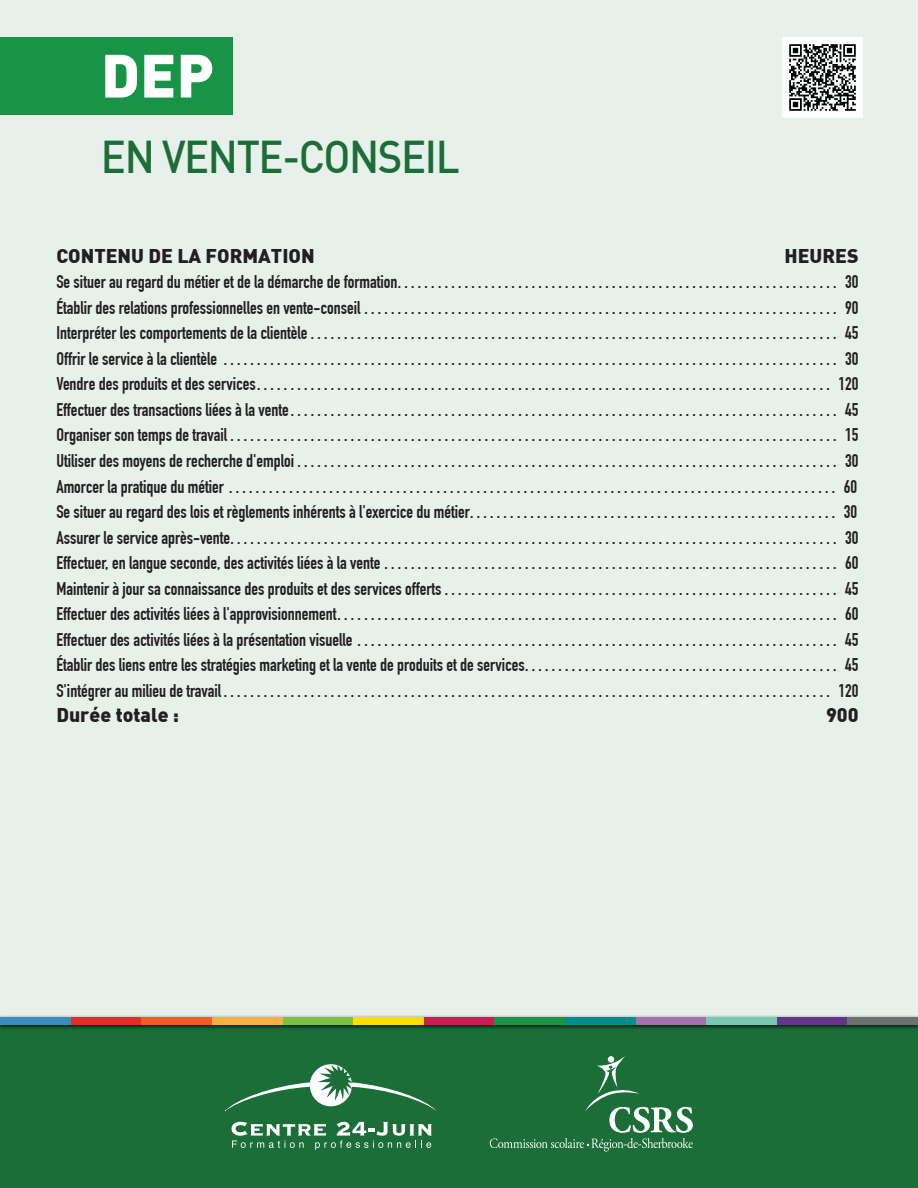
<style>
.page{position:relative;width:918px;height:1188px;background:#fff}
.page>*{position:absolute;margin:0;border:0;box-sizing:border-box;transform-origin:0 0}
.t1{font:900 60px "DIN";color:#fff}
.t2{font:500 45px "DIN";letter-spacing:-.035em;color:#1b6e37;scale:.93 1}
.t3{font:900 19.5px "DIN";color:#231f20}
.t4{font:700 18px/25.5px "DIN Condensed";color:#231f20;text-align:justify}
</style>
<div class="page">
<div style="left:0;top:0;width:918px;height:1023px;background:#e8f0eb"></div>
<div style="left:0;top:1022px;width:918px;height:166px;background:#1b6e37"></div>
<svg style="left:225px;top:1064px;width:211px;height:47px"></svg>
<svg style="left:232px;top:1122px;width:200px;height:28px"></svg>
<svg style="left:490px;top:1056px;width:203px;height:96px"></svg>
<img style="left:0;top:1015px;width:918px;height:14px">
<div style="left:494px;top:1018px;width:71px;height:7px;background:#1a9447"></div>
<div style="left:424px;top:1018px;width:70px;height:7px;background:#c71e53"></div>
<div style="left:353px;top:1018px;width:71px;height:7px;background:#fedd00"></div>
<div style="left:282px;top:1018px;width:71px;height:7px;background:#7bc143"></div>
<div style="left:212px;top:1018px;width:71px;height:7px;background:#faaf42"></div>
<div style="left:141px;top:1018px;width:71px;height:7px;background:#f15b2a"></div>
<div style="left:71px;top:1018px;width:70px;height:7px;background:#df3027"></div>
<div style="left:0;top:1018px;width:71px;height:7px;background:#398ebb"></div>
<div style="left:777px;top:1018px;width:70px;height:7px;background:#65348b"></div>
<div style="left:706px;top:1018px;width:71px;height:7px;background:#78c8b4"></div>
<div style="left:635px;top:1018px;width:71px;height:7px;background:#a370b0"></div>
<div style="left:565px;top:1018px;width:71px;height:7px;background:#038d8d"></div>
<div style="left:847px;top:1018px;width:71px;height:7px;background:#6e6f71"></div>
<div style="left:0;top:37px;width:233px;height:77px;background:#189446"></div>
<img style="left:783px;top:37px;width:80px;height:80px">
<h1 class="t1" style="left:101px;top:36px;width:115px">DEP</h1>
<h2 class="t2" style="left:101px;top:128px;width:387px">EN VENTE-CONSEIL</h2>
<p class="t3" style="left:56px;top:243px;width:260px">CONTENU DE LA FORMATION</p>
<p class="t3" style="left:784px;top:243px;width:76px">HEURES</p>
<p class="t4" style="left:56px;top:270px;width:804px">Se situer au regard du métier et de la démarche de formation. . . . . . . . . . . . . . . . . . . . . . . . . . . . . . . . . . . . . . . . . . . . . . . . . . . . . . . . . . . . . . . . . . 30<br>Établir des relations professionnelles en vente-conseil . . . . . . . . . . . . . . . . . . . . . . . . . . . . . . . . . . . . . . . . . . . . . . . . . . . . . . . . . . . . . . . . . . . . . . . 90<br>Interpréter les comportements de la clientèle . . . . . . . . . . . . . . . . . . . . . . . . . . . . . . . . . . . . . . . . . . . . . . . . . . . . . . . . . . . . . . . . . . . . . . . . . . . . . . . 45<br>Offrir le service à la clientèle . . . . . . . . . . . . . . . . . . . . . . . . . . . . . . . . . . . . . . . . . . . . . . . . . . . . . . . . . . . . . . . . . . . . . . . . . . . . . . . . . . . . . . . . . . . . 30<br>Vendre des produits et des services. . . . . . . . . . . . . . . . . . . . . . . . . . . . . . . . . . . . . . . . . . . . . . . . . . . . . . . . . . . . . . . . . . . . . . . . . . . . . . . . . . . . . . 120<br>Effectuer des transactions liées à la vente. . . . . . . . . . . . . . . . . . . . . . . . . . . . . . . . . . . . . . . . . . . . . . . . . . . . . . . . . . . . . . . . . . . . . . . . . . . . . . . . . . 45<br>Organiser son temps de travail . . . . . . . . . . . . . . . . . . . . . . . . . . . . . . . . . . . . . . . . . . . . . . . . . . . . . . . . . . . . . . . . . . . . . . . . . . . . . . . . . . . . . . . . . . . 15<br>Utiliser des moyens de recherche d'emploi . . . . . . . . . . . . . . . . . . . . . . . . . . . . . . . . . . . . . . . . . . . . . . . . . . . . . . . . . . . . . . . . . . . . . . . . . . . . . . . . . 30<br>Amorcer la pratique du métier . . . . . . . . . . . . . . . . . . . . . . . . . . . . . . . . . . . . . . . . . . . . . . . . . . . . . . . . . . . . . . . . . . . . . . . . . . . . . . . . . . . . . . . . . . . 60<br>Se situer au regard des lois et règlements inhérents à l'exercice du métier. . . . . . . . . . . . . . . . . . . . . . . . . . . . . . . . . . . . . . . . . . . . . . . . . . . . . . . 30<br>Assurer le service après-vente. . . . . . . . . . . . . . . . . . . . . . . . . . . . . . . . . . . . . . . . . . . . . . . . . . . . . . . . . . . . . . . . . . . . . . . . . . . . . . . . . . . . . . . . . . . 30<br>Effectuer, en langue seconde, des activités liées à la vente . . . . . . . . . . . . . . . . . . . . . . . . . . . . . . . . . . . . . . . . . . . . . . . . . . . . . . . . . . . . . . . . . . . . 60<br>Maintenir à jour sa connaissance des produits et des services offerts . . . . . . . . . . . . . . . . . . . . . . . . . . . . . . . . . . . . . . . . . . . . . . . . . . . . . . . . . . . 45<br>Effectuer des activités liées à l'approvisionnement. . . . . . . . . . . . . . . . . . . . . . . . . . . . . . . . . . . . . . . . . . . . . . . . . . . . . . . . . . . . . . . . . . . . . . . . . . . 60<br>Effectuer des activités liées à la présentation visuelle . . . . . . . . . . . . . . . . . . . . . . . . . . . . . . . . . . . . . . . . . . . . . . . . . . . . . . . . . . . . . . . . . . . . . . . . 45<br>Établir des liens entre les stratégies marketing et la vente de produits et de services. . . . . . . . . . . . . . . . . . . . . . . . . . . . . . . . . . . . . . . . . . . . . . . 45<br>S'intégrer au milieu de travail . . . . . . . . . . . . . . . . . . . . . . . . . . . . . . . . . . . . . . . . . . . . . . . . . . . . . . . . . . . . . . . . . . . . . . . . . . . . . . . . . . . . . . . . . . . 120</p>
<p class="t3" style="left:56px;top:702px;width:124px">Durée totale :</p>
<p class="t3" style="left:826px;top:702px;width:34px">900</p>
</div>
